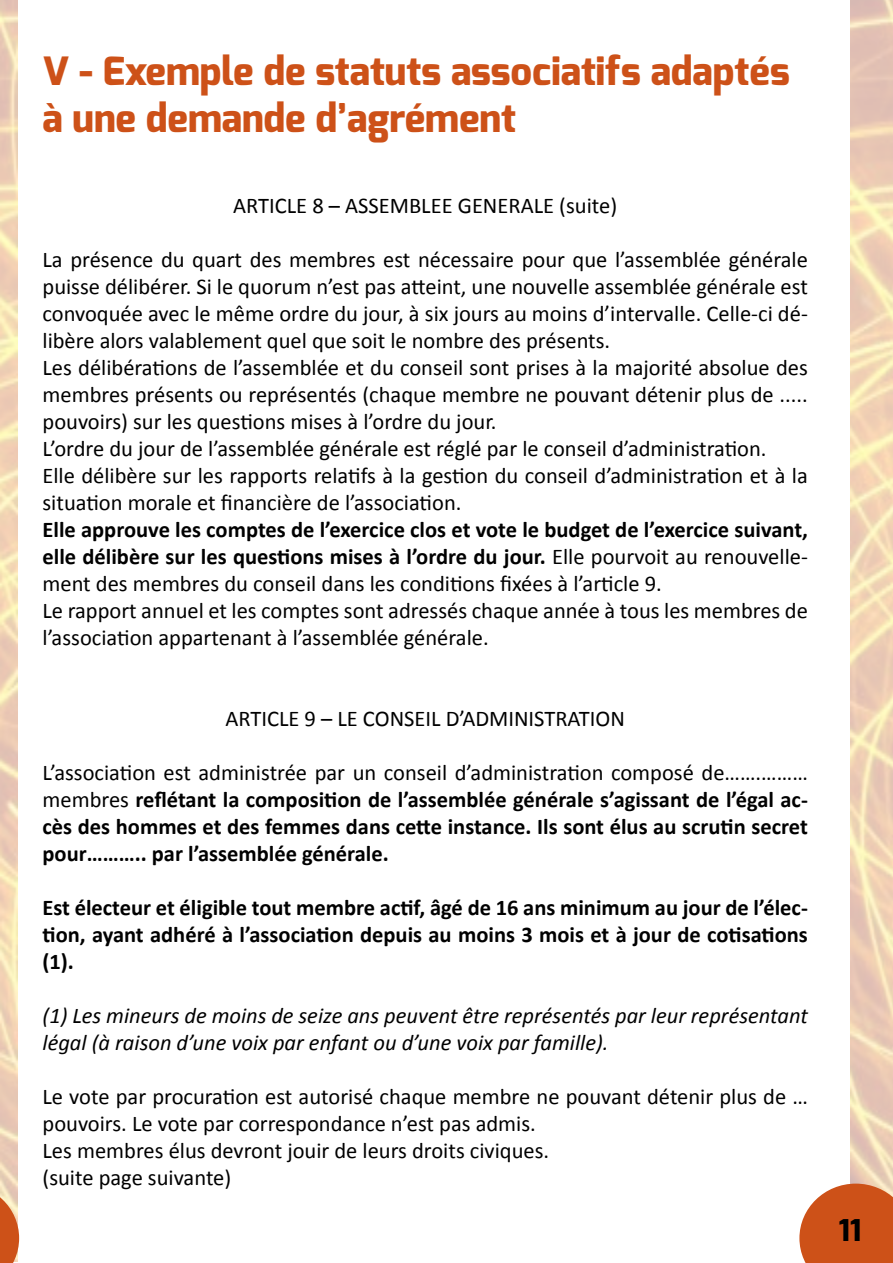
<style>
.page{position:relative;width:893px;height:1263px;background:#fff}
.page>*{position:absolute;margin:0;border:0;box-sizing:border-box;transform-origin:0 0}
.t1{font:800 39px/46.8px "Exo";color:#cd5118}
.t2{font:800 30px "Exo";color:#000}
.t3{font:22.5px/27px "Calibri";color:#000}
.t4{font:700 22.5px/27px "Calibri";color:#000;text-align:justify}
.t5{font:italic 22.5px/27px "Calibri";color:#000}
.s1{font-weight:700}
.s2{font-weight:400}
</style>
<div class="page">
<img style="left:0;top:0;width:17px;height:1183px">
<svg style="left:0;top:1183px;width:19px;height:80px;background:#da8557"></svg>
<img style="left:850px;top:0;width:43px;height:1183px">
<svg style="left:799px;top:1183px;width:94px;height:80px;background:#d36633"></svg>
<h1 class="t1" style="left:43px;top:48px;width:749px">V - Exemple de statuts associatifs adaptés à une demande d’agrément</h1>
<p class="t3" style="left:233px;top:191px;width:386px">ARTICLE 8 – ASSEMBLEE GENERALE (suite)</p>
<p class="t3" style="left:43px;top:245px;width:767px">La présence du quart des membres est nécessaire pour que l’assemblée générale puisse délibérer. Si le quorum n’est pas atteint, une nouvelle assemblée générale est convoquée avec le même ordre du jour, à six jours au moins d’intervalle. Celle-ci dé&shy;libère alors valablement quel que soit le nombre des présents.<br>Les délibérations de l’assemblée et du conseil sont prises à la majorité absolue des membres présents ou représentés (chaque membre ne pouvant détenir plus de ..... pouvoirs) sur les questions mises à l’ordre du jour.<br>L’ordre du jour de l’assemblée générale est réglé par le conseil d’administration.<br>Elle délibère sur les rapports relatifs à la gestion du conseil d’administration et à la situation morale et financière de l’association.</p>
<p class="t3" style="left:43px;top:515px;width:767px"><span class="s1">Elle approuve les comptes de l’exercice clos et vote le budget de l’exercice suivant, elle délibère sur les questions mises à l’ordre du jour.</span> Elle pourvoit au renouvelle&shy;ment des membres du conseil dans les conditions fixées à l’article 9.<br>Le rapport annuel et les comptes sont adressés chaque année à tous les membres de l’association appartenant à l’assemblée générale.</p>
<p class="t3" style="left:225px;top:704px;width:401px">ARTICLE 9 – LE CONSEIL D’ADMINISTRATION</p>
<p class="t4" style="left:43px;top:758px;width:767px"><span class="s2">L’association est administrée par un conseil d’administration composé de…….……… membres</span> reflétant la composition de l’assemblée générale s’agissant de l’égal ac&shy;cès des hommes et des femmes dans cette instance. Ils sont élus au scrutin secret pour……….. par l’assemblée générale.</p>
<p class="t4" style="left:43px;top:893px;width:767px">Est électeur et éligible tout membre actif, âgé de 16 ans minimum au jour de l’élec&shy;tion, ayant adhéré à l’association depuis au moins 3 mois et à jour de cotisations (1).</p>
<p class="t5" style="left:43px;top:1001px;width:767px">(1) Les mineurs de moins de seize ans peuvent être représentés par leur représentant légal (à raison d’une voix par enfant ou d’une voix par famille).</p>
<p class="t3" style="left:43px;top:1082px;width:767px">Le vote par procuration est autorisé chaque membre ne pouvant détenir plus de … pouvoirs. Le vote par correspondance n’est pas admis.<br>Les membres élus devront jouir de leurs droits civiques.<br>(suite page suivante)</p>
<h2 class="t2" style="left:839px;top:1211px;width:24px">11</h2>
</div>
